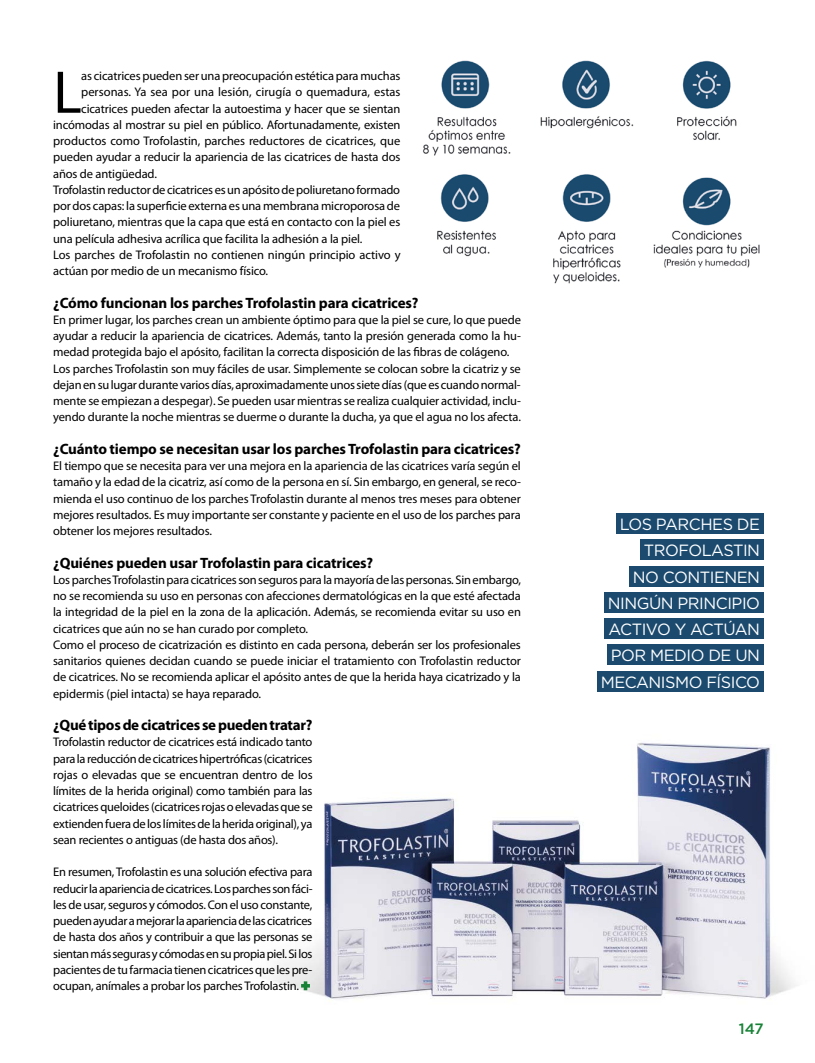
<style>
.page{position:relative;width:815px;height:1063px;background:#fff}
.page>*{position:absolute;margin:0;border:0;box-sizing:border-box;transform-origin:0 0}
.t1{font:60.75px "Myriad Pro";color:#000}
.t2{font:16.25px/26.2px "Gotham";letter-spacing:-.03em;color:#fff;text-align:right}
.t3{font:700 15px "Myriad Pro";letter-spacing:-.01em;color:#000}
.t4{font:500 15px "Gotham";color:#178236}
.t5{font:12.5px/16.2px "Myriad Pro";letter-spacing:-.01em;color:#000;text-align:justify}
</style>
<div class="page">
<img style="left:273px;top:644px;width:524px;height:357px">
<svg style="left:301px;top:981px;width:9px;height:9px"></svg>
<div style="left:616px;top:514px;width:148px;height:20px;background:#1b4a6e"></div>
<div style="left:640px;top:540px;width:124px;height:20px;background:#1b4a6e"></div>
<div style="left:629px;top:566px;width:135px;height:20px;background:#1b4a6e"></div>
<div style="left:604px;top:592px;width:160px;height:21px;background:#1b4a6e"></div>
<div style="left:604px;top:619px;width:160px;height:20px;background:#1b4a6e"></div>
<div style="left:607px;top:645px;width:157px;height:20px;background:#1b4a6e"></div>
<div style="left:597px;top:671px;width:167px;height:20px;background:#1b4a6e"></div>
<img style="left:423px;top:60px;width:337px;height:224px">
<h1 class="t1" style="left:53px;top:55px;width:30px">L</h1>
<p class="t5" style="left:81px;top:68px;width:321px">as cicatrices pueden ser una preocupación estética para muchas</p>
<p class="t5" style="left:81px;top:84px;width:321px">personas. Ya sea por una lesión, cirugía o quemadura, estas</p>
<p class="t5" style="left:81px;top:100px;width:321px">cicatrices pueden afectar la autoestima y hacer que se sientan</p>
<p class="t5" style="left:53px;top:116px;width:349px">incómodas al mostrar su piel en público. Afortunadamente, existen</p>
<p class="t5" style="left:53px;top:133px;width:349px">productos como Trofolastin, parches reductores de cicatrices, que</p>
<p class="t5" style="left:53px;top:149px;width:349px">pueden ayudar a reducir la apariencia de las cicatrices de hasta dos</p>
<p class="t5" style="left:53px;top:165px;width:105px">años de antigüedad.</p>
<p class="t5" style="left:53px;top:181px;width:349px">Trofolastin reductor de cicatrices es un apósito de poliuretano formado</p>
<p class="t5" style="left:53px;top:198px;width:348px">por dos capas: la superficie externa es una membrana microporosa de</p>
<p class="t5" style="left:53px;top:214px;width:349px">poliuretano, mientras que la capa que está en contacto con la piel es</p>
<p class="t5" style="left:53px;top:230px;width:311px">una película adhesiva acrílica que facilita la adhesión a la piel.</p>
<p class="t5" style="left:53px;top:246px;width:349px">Los parches de Trofolastin no contienen ningún principio activo y</p>
<p class="t5" style="left:53px;top:263px;width:217px">actúan por medio de un mecanismo físico.</p>
<p class="t3" style="left:53px;top:293px;width:367px">¿Cómo funcionan los parches Trofolastin para cicatrices?</p>
<p class="t5" style="left:53px;top:311px;width:469px;text-align:left">En primer lugar, los parches crean un ambiente óptimo para que la piel se cure, lo que puede ayudar a reducir la apariencia de cicatrices. Además, tanto la presión generada como la hu&shy;medad protegida bajo el apósito, facilitan la correcta disposición de las fibras de colágeno.<br>Los parches Trofolastin son muy fáciles de usar. Simplemente se colocan sobre la cicatriz y se dejan en su lugar durante varios días, aproximadamente unos siete días (que es cuando normal&shy;mente se empiezan a despegar). Se pueden usar mientras se realiza cualquier actividad, inclu&shy;yendo durante la noche mientras se duerme o durante la ducha, ya que el agua no los afecta.</p>
<p class="t3" style="left:53px;top:439px;width:469px">¿Cuánto tiempo se necesitan usar los parches Trofolastin para cicatrices?</p>
<p class="t5" style="left:53px;top:458px;width:469px">El tiempo que se necesita para ver una mejora en la apariencia de las cicatrices varía según el tamaño y la edad de la cicatriz, así como de la persona en sí. Sin embargo, en general, se reco&shy;mienda el uso continuo de los parches Trofolastin durante al menos tres meses para obtener mejores resultados. Es muy importante ser constante y paciente en el uso de los parches para obtener los mejores resultados.</p>
<p class="t3" style="left:53px;top:553px;width:322px">¿Quiénes pueden usar Trofolastin para cicatrices?</p>
<p class="t5" style="left:53px;top:571px;width:469px;text-align:left">Los parches Trofolastin para cicatrices son seguros para la mayoría de las personas. Sin embargo, no se recomienda su uso en personas con afecciones dermatológicas en la que esté afectada la integridad de la piel en la zona de la aplicación. Además, se recomienda evitar su uso en cicatrices que aún no se han curado por completo.<br>Como el proceso de cicatrización es distinto en cada persona, deberán ser los profesionales sanitarios quienes decidan cuando se puede iniciar el tratamiento con Trofolastin reductor de cicatrices. No se recomienda aplicar el apósito antes de que la herida haya cicatrizado y la epidermis (piel intacta) se haya reparado.</p>
<p class="t3" style="left:53px;top:715px;width:261px">¿Qué tipos de cicatrices se pueden tratar?</p>
<p class="t5" style="left:53px;top:734px;width:261px">Trofolastin reductor de cicatrices está indicado tanto para la reducción de cicatrices hipertróficas (cicatrices rojas o elevadas que se encuentran dentro de los límites de la herida original) como también para las cicatrices queloides (cicatrices rojas o elevadas que se extienden fuera de los límites de la herida original), ya sean recientes o antiguas (de hasta dos años).</p>
<p class="t5" style="left:53px;top:864px;width:261px">En resumen, Trofolastin es una solución efectiva para reducir la apariencia de cicatrices. Los parches son fáci&shy;les de usar, seguros y cómodos. Con el uso constante, pueden ayudar a mejorar la apariencia de las cicatrices de hasta dos años y contribuir a que las personas se sientan más seguras y cómodas en su propia piel. Si los pacientes de tu farmacia tienen cicatrices que les pre&shy;ocupan, anímales a probar los parches Trofolastin.</p>
<h2 class="t2" style="left:601px;top:511px;width:161px">LOS PARCHES DE<br>TROFOLASTIN<br>NO CONTIENEN<br>NINGÚN PRINCIPIO<br>ACTIVO Y ACTÚAN<br>POR MEDIO DE UN<br>MECANISMO FÍSICO</h2>
<p class="t4" style="left:739px;top:1018px;width:26px">147</p>
</div>
